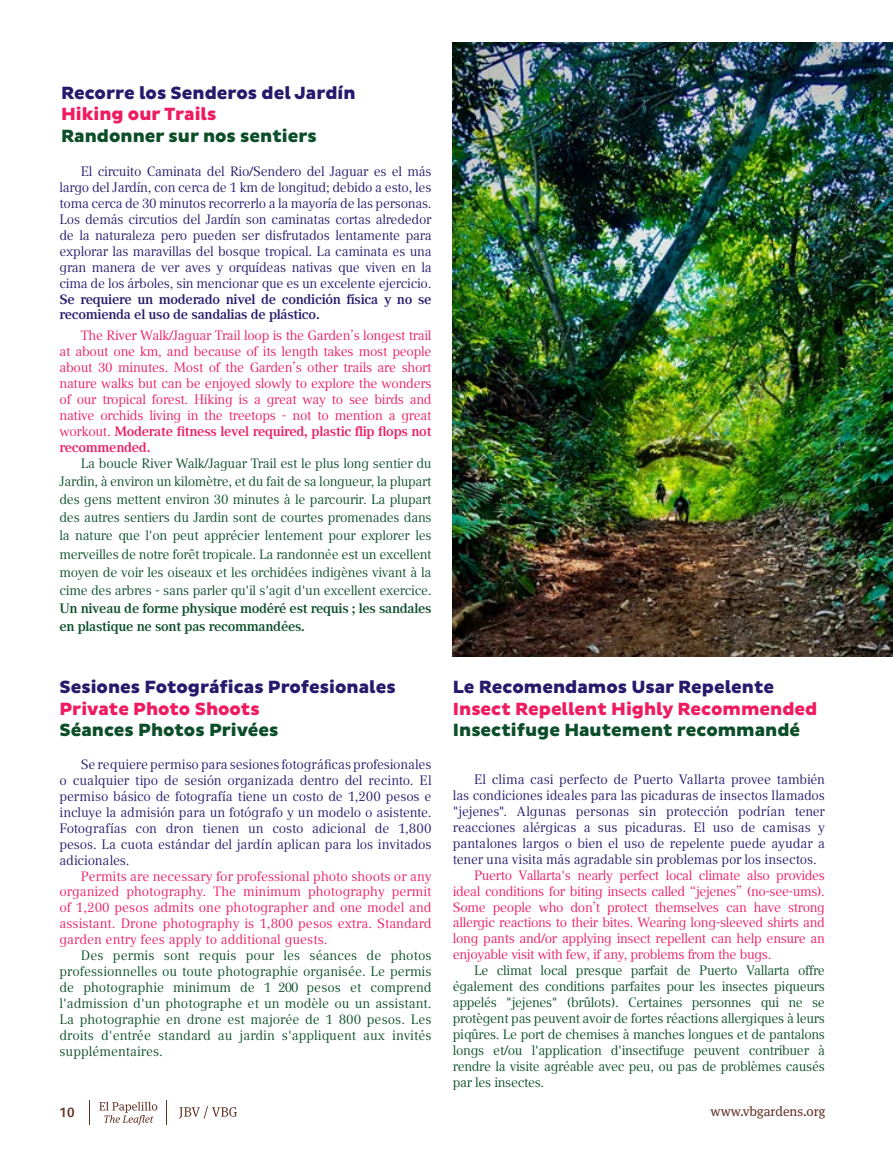
<style>
.page{position:relative;width:893px;height:1149px;background:#fff}
.page>*{position:absolute;margin:0;border:0;box-sizing:border-box;transform-origin:0 0}
.t1{font:800 18px "Pluto Sans";color:#261a6c}
.t2{font:800 18px "Pluto Sans";color:#0b4e29}
.t3{font:800 18px "Pluto Sans";color:#ee1b60}
.t4{font:13.5px/15.9px "Compatil Text LT Pro";letter-spacing:-.02em;color:#0b4e29;text-align:justify}
.t5{font:13.5px/15.9px "Compatil Text LT Pro";letter-spacing:-.02em;color:#261a6c;text-align:justify}
.t6{font:13.5px/15.9px "Compatil Text LT Pro";letter-spacing:-.02em;color:#ee1b60;text-align:justify}
.t7{font:700 13.5px/15.9px "Compatil Text LT Pro";letter-spacing:-.02em;color:#261a6c}
.t8{font:700 13.5px/18px "Compatil Text LT Pro";letter-spacing:-.02em;color:#0b4e29}
.t9{font:13.5px "Meta Serif Pro";color:#633226}
.t10{font:700 13.5px "Compatil Fact LT Pro";color:#633226}
.s1{font-weight:700}
</style>
<div class="page">
<img style="left:453px;top:43px;width:440px;height:613px">
<svg style="left:179px;top:1106px;width:58px;height:12px"></svg>
<svg style="left:89px;top:1100px;width:1px;height:24px"></svg>
<svg style="left:166px;top:1100px;width:1px;height:24px"></svg>
<svg style="left:99px;top:1101px;width:58px;height:23px"></svg>
<h1 class="t1" style="left:61px;top:82px;width:296px">Recorre los Senderos del Jardín</h1>
<h1 class="t3" style="left:61px;top:104px;width:157px">Hiking our Trails</h1>
<h1 class="t2" style="left:61px;top:125px;width:257px">Randonner sur nos sentiers</h1>
<p class="t5" style="left:60px;top:164px;width:374px;text-indent:21px">El circuito Caminata del Rio/Sendero del Jaguar es el más largo del Jardín, con cerca de 1 km de longitud; debido a esto, les toma cerca de 30 minutos recorrerlo a la mayoría de las personas.<br>Los demás circutios del Jardín son caminatas cortas alrededor de la naturaleza pero pueden ser disfrutados lentamente para explorar las maravillas del bosque tropical. La caminata es una gran manera de ver aves y orquídeas nativas que viven en la cima de los árboles, sin mencionar que es un excelente ejercicio.</p>
<p class="t7" style="left:60px;top:291px;width:374px">Se requiere un moderado nivel de condición física y no se recomienda el uso de sandalias de plástico.</p>
<p class="t6" style="left:60px;top:328px;width:374px;text-indent:21px">The River Walk/Jaguar Trail loop is the Garden’s longest trail at about one km, and because of its length takes most people about 30 minutes. Most of the Garden’s other trails are short nature walks but can be enjoyed slowly to explore the wonders of our tropical forest. Hiking is a great way to see birds and native orchids living in the treetops - not to mention a great workout. <span class="s1">Moderate fitness level required, plastic flip flops not recommended.</span></p>
<p class="t4" style="left:60px;top:455px;width:374px;line-height:18px;text-indent:21px">La boucle River Walk/Jaguar Trail est le plus long sentier du Jardin, à environ un kilomètre, et du fait de sa longueur, la plupart des gens mettent environ 30 minutes à le parcourir. La plupart des autres sentiers du Jardin sont de courtes promenades dans la nature que l'on peut apprécier lentement pour explorer les merveilles de notre forêt tropicale. La randonnée est un excellent moyen de voir les oiseaux et les orchidées indigènes vivant à la cime des arbres - sans parler qu'il s'agit d'un excellent exercice.</p>
<p class="t8" style="left:60px;top:598px;width:374px">Un niveau de forme physique modéré est requis ; les sandales en plastique ne sont pas recommandées.</p>
<h1 class="t1" style="left:60px;top:676px;width:338px">Sesiones Fotográficas Profesionales</h1>
<h1 class="t3" style="left:60px;top:698px;width:202px">Private Photo Shoots</h1>
<h1 class="t2" style="left:60px;top:719px;width:220px">Séances Photos Privées</h1>
<p class="t5" style="left:60px;top:756px;width:374px;text-indent:21px">Se requiere permiso para sesiones fotográficas profesionales o cualquier tipo de sesión organizada dentro del recinto. El permiso básico de fotografía tiene un costo de 1,200 pesos e incluye la admisión para un fotógrafo y un modelo o asistente.<br>Fotografías con dron tienen un costo adicional de 1,800 pesos. La cuota estándar del jardín aplican para los invitados adicionales.</p>
<p class="t6" style="left:60px;top:867px;width:374px;text-indent:21px">Permits are necessary for professional photo shoots or any organized photography. The minimum photography permit of 1,200 pesos admits one photographer and one model and assistant. Drone photography is 1,800 pesos extra. Standard garden entry fees apply to additional guests.</p>
<p class="t4" style="left:60px;top:947px;width:374px;text-indent:21px">Des permis sont requis pour les séances de photos professionnelles ou toute photographie organisée. Le permis de photographie minimum de 1 200 pesos et comprend l'admission d'un photographe et un modèle ou un assistant.<br>La photographie en drone est majorée de 1 800 pesos. Les droits d'entrée standard au jardin s'appliquent aux invités supplémentaires.</p>
<h1 class="t1" style="left:453px;top:676px;width:323px">Le Recomendamos Usar Repelente</h1>
<h1 class="t3" style="left:453px;top:698px;width:366px">Insect Repellent Highly Recommended</h1>
<h1 class="t2" style="left:453px;top:719px;width:349px">Insectifuge Hautement recommandé</h1>
<p class="t5" style="left:453px;top:771px;width:374px;text-indent:21px">El clima casi perfecto de Puerto Vallarta provee también las condiciones ideales para las picaduras de insectos llamados "jejenes". Algunas personas sin protección podrían tener reacciones alérgicas a sus picaduras. El uso de camisas y pantalones largos o bien el uso de repelente puede ayudar a tener una visita más agradable sin problemas por los insectos.</p>
<p class="t6" style="left:453px;top:866px;width:374px;text-indent:21px">Puerto Vallarta's nearly perfect local climate also provides ideal conditions for biting insects called “jejenes” (no-see-ums).<br>Some people who don’t protect themselves can have strong allergic reactions to their bites. Wearing long-sleeved shirts and long pants and/or applying insect repellent can help ensure an enjoyable visit with few, if any, problems from the bugs.</p>
<p class="t4" style="left:453px;top:962px;width:374px;text-indent:21px">Le climat local presque parfait de Puerto Vallarta offre également des conditions parfaites pour les insectes piqueurs appelés "jejenes" (brûlots). Certaines personnes qui ne se protègent pas peuvent avoir de fortes réactions allergiques à leurs piqûres. Le port de chemises à manches longues et de pantalons longs et/ou l'application d'insectifuge peuvent contribuer à rendre la visite agréable avec peu, ou pas de problèmes causés par les insectes.</p>
<p class="t10" style="left:60px;top:1104px;width:17px">10</p>
<p class="t9" style="left:710px;top:1101px;width:116px">www.vbgardens.org</p>
</div>
